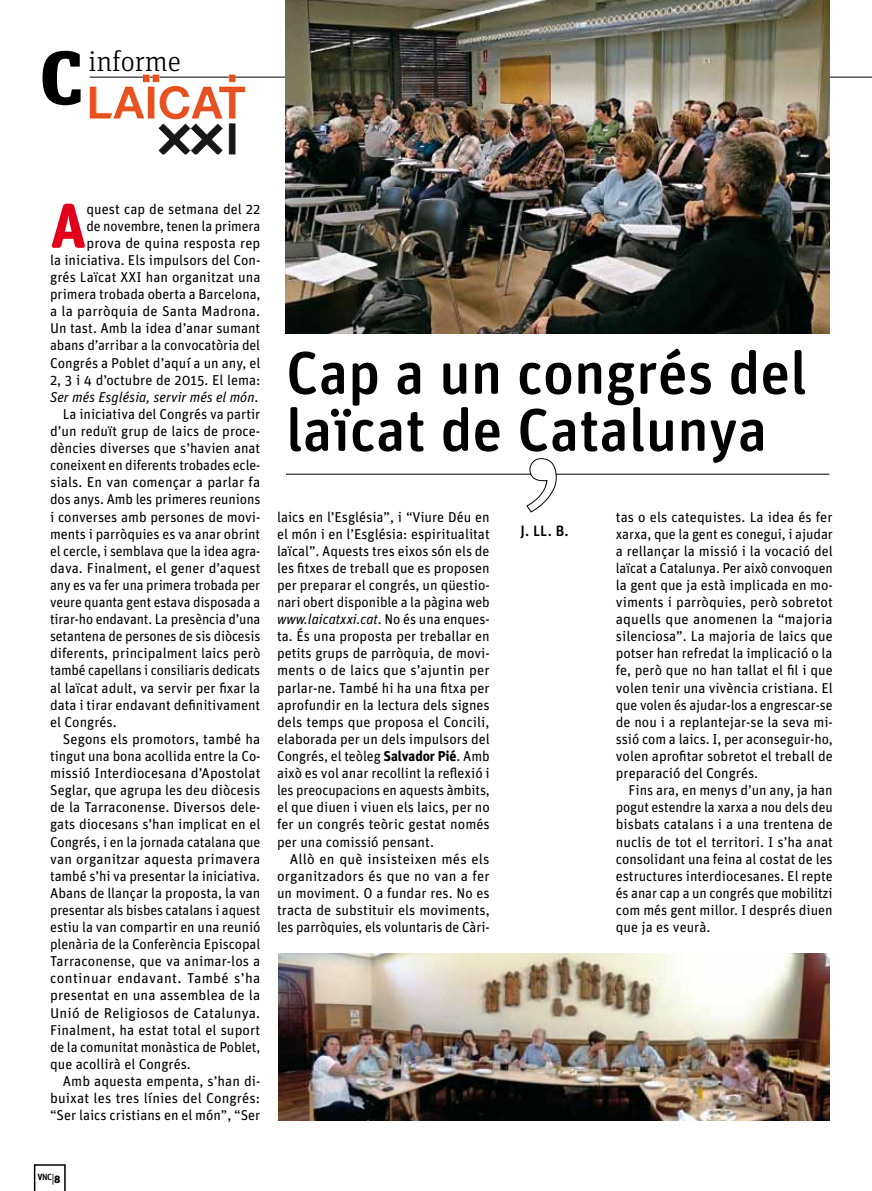
<style>
.page{position:relative;width:872px;height:1191px;background:#fff}
.page>*{position:absolute;margin:0;border:0;box-sizing:border-box;transform-origin:0 0}
.t1{font:700 63.45px "Unit Rounded OT";color:#e2001a}
.t2{font:500 60px/57px "Unit Rounded OT";color:#000}
.t3{font:300 28.95px "Unit Slab OT";color:#000}
.t4{font:500 15px "Unit OT";color:#000}
.t5{font:14.25px/17.1px "Unit OT";color:#000;text-align:justify}
.t6{font:italic 14.25px "Unit OT";color:#000}
.t7{font:14.25px "Unit OT";letter-spacing:.025em;color:#000}
.t8{font:500 9px "Unit OT";color:#000}
.s1{font-style:normal}
.s2{font-style:italic}
.s3{font-weight:700}
.s4{font-size:12px}
.s5{font-weight:900;font-size:10.5px}
</style>
<div class="page">
<hr style="left:90px;top:77px;width:782px;height:1px;background:#000">
<hr style="left:286px;top:474px;width:543px;height:1px;background:#000">
<svg style="left:43px;top:51px;width:38px;height:54px"></svg>
<svg style="left:526px;top:458px;width:30px;height:54px"></svg>
<svg style="left:34px;top:1164px;width:32px;height:27px"></svg>
<img style="left:90px;top:74px;width:155px;height:80px">
<img style="left:286px;top:0;width:543px;height:334px">
<img style="left:278px;top:953px;width:551px;height:167px">
<h3 class="t3" style="left:88px;top:44px;width:94px">informe</h3>
<h1 class="t1" style="left:50px;top:187px;width:38px">A</h1>
<p class="t5" style="left:86px;top:200px;width:175px">quest cap de setmana del 22</p>
<p class="t5" style="left:86px;top:217px;width:175px">de novembre, tenen la primera</p>
<p class="t5" style="left:86px;top:234px;width:175px">prova de quina resposta rep</p>
<p class="t5" style="left:50px;top:251px;width:212px">la iniciativa. Els impulsors del Con-</p>
<p class="t5" style="left:50px;top:269px;width:212px">grés Laïcat XXI han organitzat una</p>
<p class="t5" style="left:50px;top:286px;width:212px">primera trobada oberta a Barcelona,</p>
<p class="t5" style="left:50px;top:303px;width:211px">a la parròquia de Santa Madrona.</p>
<p class="t5" style="left:50px;top:320px;width:212px">Un tast. Amb la idea d’anar sumant</p>
<p class="t5" style="left:50px;top:337px;width:212px">abans d’arribar a la convocatòria del</p>
<p class="t5" style="left:50px;top:354px;width:212px">Congrés a Poblet d’aquí a un any, el</p>
<p class="t5" style="left:50px;top:371px;width:212px">2, 3 i 4 d’octubre de 2015. El lema:</p>
<p class="t6" style="left:50px;top:388px;width:210px">Ser més Església, servir més el món<span class="s1">.</span></p>
<p class="t5" style="left:63px;top:405px;width:199px">La iniciativa del Congrés va partir</p>
<p class="t5" style="left:50px;top:422px;width:212px">d’un reduït grup de laics de proce-</p>
<p class="t5" style="left:50px;top:440px;width:212px">dències diverses que s’havien anat</p>
<p class="t5" style="left:50px;top:457px;width:212px">coneixent en diferents trobades ecle-</p>
<p class="t5" style="left:50px;top:474px;width:212px">sials. En van començar a parlar fa</p>
<p class="t5" style="left:50px;top:491px;width:212px">dos anys. Amb les primeres reunions</p>
<p class="t5" style="left:50px;top:508px;width:212px">i converses amb persones de movi-</p>
<p class="t5" style="left:50px;top:525px;width:212px">ments i parròquies es va anar obrint</p>
<p class="t5" style="left:50px;top:542px;width:212px">el cercle, i semblava que la idea agra-</p>
<p class="t5" style="left:50px;top:559px;width:212px">dava. Finalment, el gener d’aquest</p>
<p class="t5" style="left:50px;top:576px;width:212px">any es va fer una primera trobada per</p>
<p class="t5" style="left:50px;top:593px;width:212px">veure quanta gent estava disposada a</p>
<p class="t5" style="left:50px;top:611px;width:212px">tirar-ho endavant. La presència d’una</p>
<p class="t5" style="left:50px;top:628px;width:212px">setantena de persones de sis diòcesis</p>
<p class="t5" style="left:50px;top:645px;width:212px">diferents, principalment laics però</p>
<p class="t5" style="left:50px;top:662px;width:212px">també capellans i consiliaris dedicats</p>
<p class="t5" style="left:50px;top:679px;width:212px">al laïcat adult, va servir per fixar la</p>
<p class="t5" style="left:50px;top:696px;width:212px">data i tirar endavant definitivament</p>
<p class="t5" style="left:50px;top:713px;width:68px">el Congrés.</p>
<p class="t5" style="left:63px;top:730px;width:199px">Segons els promotors, també ha</p>
<p class="t5" style="left:50px;top:747px;width:212px">tingut una bona acollida entre la Co-</p>
<p class="t5" style="left:50px;top:764px;width:212px">missió Interdiocesana d’Apostolat</p>
<p class="t5" style="left:50px;top:782px;width:212px">Seglar, que agrupa les deu diòcesis</p>
<p class="t5" style="left:50px;top:799px;width:212px">de la Tarraconense. Diversos dele-</p>
<p class="t5" style="left:50px;top:816px;width:212px">gats diocesans s’han implicat en el</p>
<p class="t5" style="left:50px;top:833px;width:212px">Congrés, i en la jornada catalana que</p>
<p class="t5" style="left:50px;top:850px;width:212px">van organitzar aquesta primavera</p>
<p class="t5" style="left:50px;top:867px;width:212px">també s’hi va presentar la iniciativa.</p>
<p class="t5" style="left:50px;top:884px;width:212px">Abans de llançar la proposta, la van</p>
<p class="t5" style="left:50px;top:901px;width:212px">presentar als bisbes catalans i aquest</p>
<p class="t5" style="left:50px;top:918px;width:212px">estiu la van compartir en una reunió</p>
<p class="t5" style="left:50px;top:935px;width:212px">plenària de la Conferència Episcopal</p>
<p class="t5" style="left:50px;top:953px;width:212px">Tarraconense, que va animar-los a</p>
<p class="t7" style="left:50px;top:970px;width:212px">continuar endavant. També s’ha</p>
<p class="t5" style="left:50px;top:987px;width:212px">presentat en una assemblea de la</p>
<p class="t5" style="left:50px;top:1004px;width:212px">Unió de Religiosos de Catalunya.</p>
<p class="t5" style="left:50px;top:1021px;width:211px">Finalment, ha estat total el suport</p>
<p class="t5" style="left:50px;top:1038px;width:212px">de la comunitat monàstica de Poblet,</p>
<p class="t5" style="left:50px;top:1055px;width:142px">que acollirà el Congrés.</p>
<p class="t5" style="left:63px;top:1072px;width:199px">Amb aquesta empenta, s’han di-</p>
<p class="t5" style="left:50px;top:1089px;width:212px">buixat les tres línies del Congrés:</p>
<p class="t5" style="left:50px;top:1106px;width:212px">“Ser laics cristians en el món”, “Ser</p>
<h2 class="t2" style="left:286px;top:344px;width:522px">Cap a un congrés del laïcat de Catalunya</h2>
<p class="t5" style="left:277px;top:508px;width:214px">laics en l’Església”, i “Viure Déu en el món i en l’Església: espiritualitat laïcal”. Aquests tres eixos són els de les fitxes de treball que es proposen per preparar el congrés, un qüestio&shy;nari obert disponible a la pàgina web <span class="s2">www.laicatxxi.cat</span>. No és una enques&shy;ta. És una proposta per treballar en petits grups de parròquia, de movi&shy;ments o de laics que s’ajuntin per parlar-ne. També hi ha una fitxa per aprofundir en la lectura dels signes dels temps que proposa el Concili, elaborada per un dels impulsors del Congrés, el teòleg <span class="s3">Salvador Pié</span>. Amb això es vol anar recollint la reflexió i les preocupacions en aquests àmbits, el que diuen i viuen els laics, per no fer un congrés teòric gestat només per una comissió pensant.</p>
<p class="t5" style="left:277px;top:850px;width:214px;text-indent:13px">Allò en què insisteixen més els organitzadors és que no van a fer un moviment. O a fundar res. No es tracta de substituir els moviments, les parròquies, els voluntaris de Càri-</p>
<p class="t4" style="left:520px;top:522px;width:50px">J. LL. B.</p>
<p class="t5" style="left:616px;top:508px;width:219px">tas o els catequistes. La idea és fer xarxa, que la gent es conegui, i ajudar a rellançar la missió i la vocació del laïcat a Catalunya. Per això convoquen la gent que ja està implicada en mo&shy;viments i parròquies, però sobretot aquells que anomenen la “majoria silenciosa”. La majoria de laics que potser han refredat la implicació o la fe, però que no han tallat el fil i que volen tenir una vivència cristiana. El que volen és ajudar-los a engrescar-se de nou i a replantejar-se la seva mi&shy;ssió com a laics. I, per aconseguir-ho, volen aprofitar sobretot el treball de preparació del Congrés.</p>
<p class="t5" style="left:616px;top:782px;width:219px;text-indent:13px">Fins ara, en menys d’un any, ja han pogut estendre la xarxa a nou dels deu bisbats catalans i a una trentena de nuclis de tot el territori. I s’ha anat consolidant una feina al costat de les estructures interdiocesanes. El repte és anar cap a un congrés que mobilitzi com més gent millor. I després diuen que ja es veurà.</p>
<p class="t8" style="left:37px;top:1171px;width:25px"><span class="s3">V</span>NC<span class="s4">|</span><span class="s5">8</span></p>
</div>
